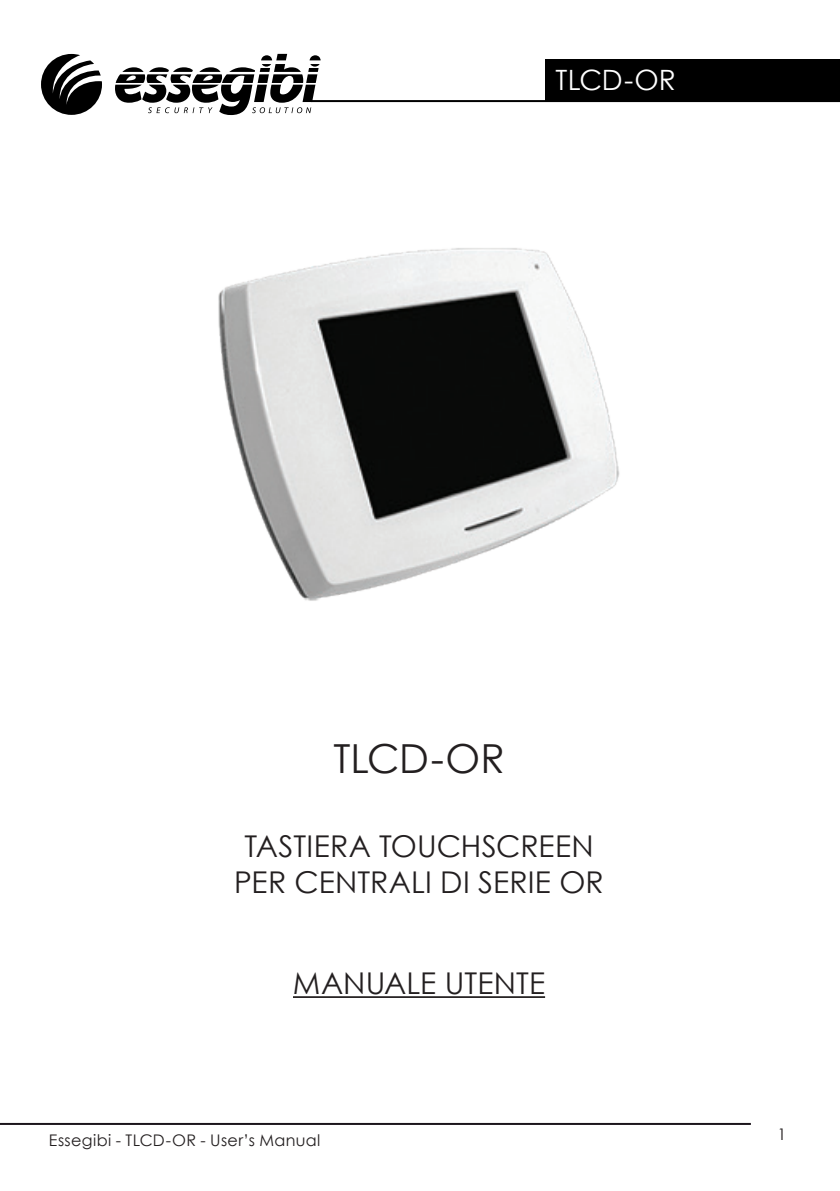
<style>
.page{position:relative;width:840px;height:1191px;background:#fff}
.page>*{position:absolute;margin:0;border:0;box-sizing:border-box;transform-origin:0 0}
.t1{font:40px "Century Gothic";letter-spacing:-.005em;color:#231f20}
.t2{font:30px/36px "Century Gothic";letter-spacing:.005em;color:#231f20;text-align:center}
.t3{font:28px "Century Gothic";letter-spacing:-.005em;color:#fff}
.t4{font:16px "Century Gothic";letter-spacing:.025em;color:#231f20}
</style>
<div class="page">
<div style="left:545px;top:59px;width:294px;height:42px;background:#000"></div>
<hr style="left:311px;top:100px;width:528px;height:2px;background:#000">
<svg style="left:41px;top:54px;width:61px;height:61px"></svg>
<svg style="left:115px;top:54px;width:205px;height:61px"></svg>
<hr style="left:0;top:1123px;width:750px;height:2px;background:#1b151b">
<hr style="left:293px;top:996px;width:251px;height:2px;background:#231f20">
<img style="left:218px;top:248px;width:402px;height:353px">
<p class="t3" style="left:555px;top:60px;width:122px">TLCD-OR</p>
<h1 class="t1" style="left:333px;top:730px;width:173px">TLCD-OR</h1>
<p class="t2" style="left:234px;top:827px;width:371px">TASTIERA TOUCHSCREEN<br>PER CENTRALI DI SERIE OR</p>
<p class="t2" style="left:293px;top:965px;width:253px">MANUALE UTENTE</p>
<p class="t4" style="left:49px;top:1128px;width:273px">Essegibi - TLCD-OR - User’s Manual</p>
<p class="t4" style="left:777px;top:1122px;width:10px">1</p>
</div>
